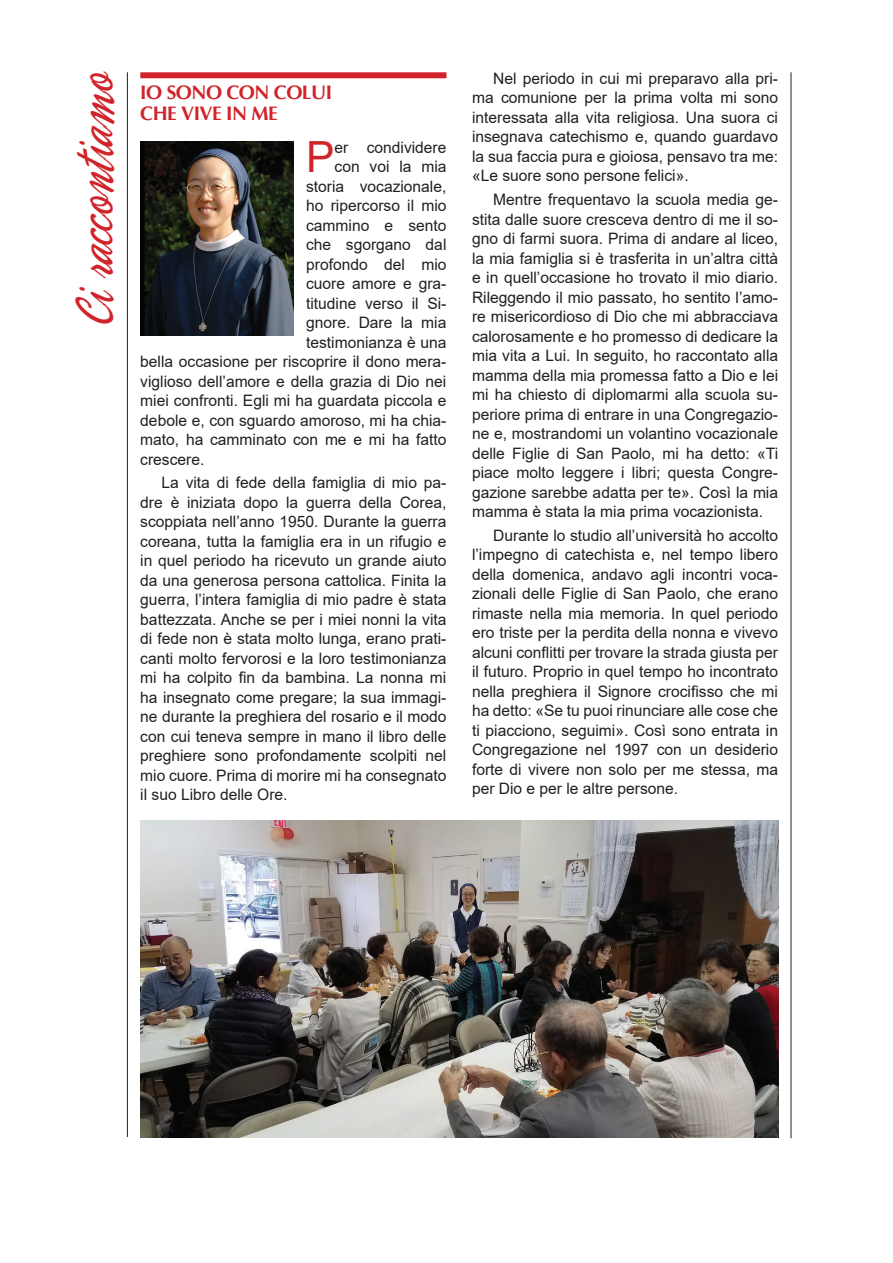
<style>
.page{position:relative;width:893px;height:1263px;background:#fff}
.page>*{position:absolute;margin:0;border:0;box-sizing:border-box;transform-origin:0 0}
.t1{font:57px "Phoenix Script FLF";color:#d1232a;scale:.7 1}
.t2{font:43.05px "Arial";color:#d1232a}
.t3{font:700 19.5px/21px "Optima";letter-spacing:-.025em;color:#d1232a}
.t4{font:15.75px/19.5px "Arial";color:#231f20;text-align:justify}
</style>
<div class="page">
<hr style="left:791px;top:72px;width:1px;height:1066px;background:#231f20">
<hr style="left:127px;top:72px;width:1px;height:1065px;background:#231f20">
<div style="left:140px;top:72px;width:306px;height:6px;background:#d1232a"></div>
<img style="left:140px;top:141px;width:153px;height:194px">
<img style="left:140px;top:821px;width:638px;height:316px">
<h1 class="t1" style="left:65px;top:328px;width:368px;rotate:-90deg">Ci raccontiamo</h1>
<p class="t3" style="left:140px;top:82px;width:193px">IO SONO CON COLUI<br>C HE VIVE IN ME</p>
<h2 class="t2" style="left:306px;top:127px;width:30px">P</h2>
<p class="t4" style="left:335px;top:137px;width:113px">er condividere</p>
<p class="t4" style="left:335px;top:157px;width:113px">con voi la mia</p>
<p class="t4" style="left:306px;top:176px;width:142px">storia vocazionale,</p>
<p class="t4" style="left:306px;top:196px;width:142px">ho ripercorso il mio</p>
<p class="t4" style="left:306px;top:215px;width:142px">cammino e sento</p>
<p class="t4" style="left:306px;top:235px;width:142px">che sgorgano dal</p>
<p class="t4" style="left:306px;top:254px;width:142px">profondo del mio</p>
<p class="t4" style="left:306px;top:274px;width:142px">cuore amore e gra-</p>
<p class="t4" style="left:306px;top:293px;width:142px">titudine verso il Si-</p>
<p class="t4" style="left:306px;top:313px;width:142px">gnore. Dare la mia</p>
<p class="t4" style="left:306px;top:332px;width:142px">testimonianza è una</p>
<p class="t4" style="left:140px;top:352px;width:308px">bella occasione per riscoprire il dono mera-</p>
<p class="t4" style="left:140px;top:371px;width:308px">viglioso dell’amore e della grazia di Dio nei</p>
<p class="t4" style="left:140px;top:391px;width:308px">miei confronti. Egli mi ha guardata piccola e</p>
<p class="t4" style="left:140px;top:410px;width:308px">debole e, con sguardo amoroso, mi ha chia-</p>
<p class="t4" style="left:140px;top:430px;width:308px">mato, ha camminato con me e mi ha fatto</p>
<p class="t4" style="left:140px;top:449px;width:66px">crescere.</p>
<p class="t4" style="left:140px;top:473px;width:308px;text-indent:21px">La vita di fede della famiglia di mio pa&shy;dre è iniziata dopo la guerra della Corea, scoppiata nell’anno 1950. Durante la guerra coreana, tutta la famiglia era in un rifugio e in quel periodo ha ricevuto un grande aiuto da una generosa persona cattolica. Finita la guerra, l’intera famiglia di mio padre è stata battezzata. Anche se per i miei nonni la vita di fede non è stata molto lunga, erano prati&shy;canti molto fervorosi e la loro testimonianza mi ha colpito fin da bambina. La nonna mi ha insegnato come pregare; la sua immagi&shy;ne durante la preghiera del rosario e il modo con cui teneva sempre in mano il libro delle preghiere sono profondamente scolpiti nel mio cuore. Prima di morire mi ha consegnato il suo Libro delle Ore.</p>
<p class="t4" style="left:472px;top:68px;width:308px;text-indent:21px">Nel periodo in cui mi preparavo alla pri&shy;ma comunione per la prima volta mi sono interessata alla vita religiosa. Una suora ci insegnava catechismo e, quando guardavo la sua faccia pura e gioiosa, pensavo tra me: «Le suore sono persone felici».</p>
<p class="t4" style="left:472px;top:190px;width:308px;text-indent:21px">Mentre frequentavo la scuola media ge&shy;stita dalle suore cresceva dentro di me il so&shy;gno di farmi suora. Prima di andare al liceo, la mia famiglia si è trasferita in un’altra città e in quell’occasione ho trovato il mio diario.<br>Rileggendo il mio passato, ho sentito l’amo&shy;re misericordioso di Dio che mi abbracciava calorosamente e ho promesso di dedicare la mia vita a Lui. In seguito, ho raccontato alla mamma della mia promessa fatto a Dio e lei mi ha chiesto di diplomarmi alla scuola su&shy;periore prima di entrare in una Congregazio&shy;ne e, mostrandomi un volantino vocazionale delle Figlie di San Paolo, mi ha detto: «Ti piace molto leggere i libri; questa Congre&shy;gazione sarebbe adatta per te». Così la mia mamma è stata la mia prima vocazionista.</p>
<p class="t4" style="left:472px;top:525px;width:308px;text-indent:21px">Durante lo studio all’università ho accolto l’impegno di catechista e, nel tempo libero della domenica, andavo agli incontri voca&shy;zionali delle Figlie di San Paolo, che erano rimaste nella mia memoria. In quel periodo ero triste per la perdita della nonna e vivevo alcuni conflitti per trovare la strada giusta per il futuro. Proprio in quel tempo ho incontrato nella preghiera il Signore crocifisso che mi ha detto: «Se tu puoi rinunciare alle cose che ti piacciono, seguimi». Così sono entrata in Congregazione nel 1997 con un desiderio forte di vivere non solo per me stessa, ma per Dio e per le altre persone.</p>
</div>
